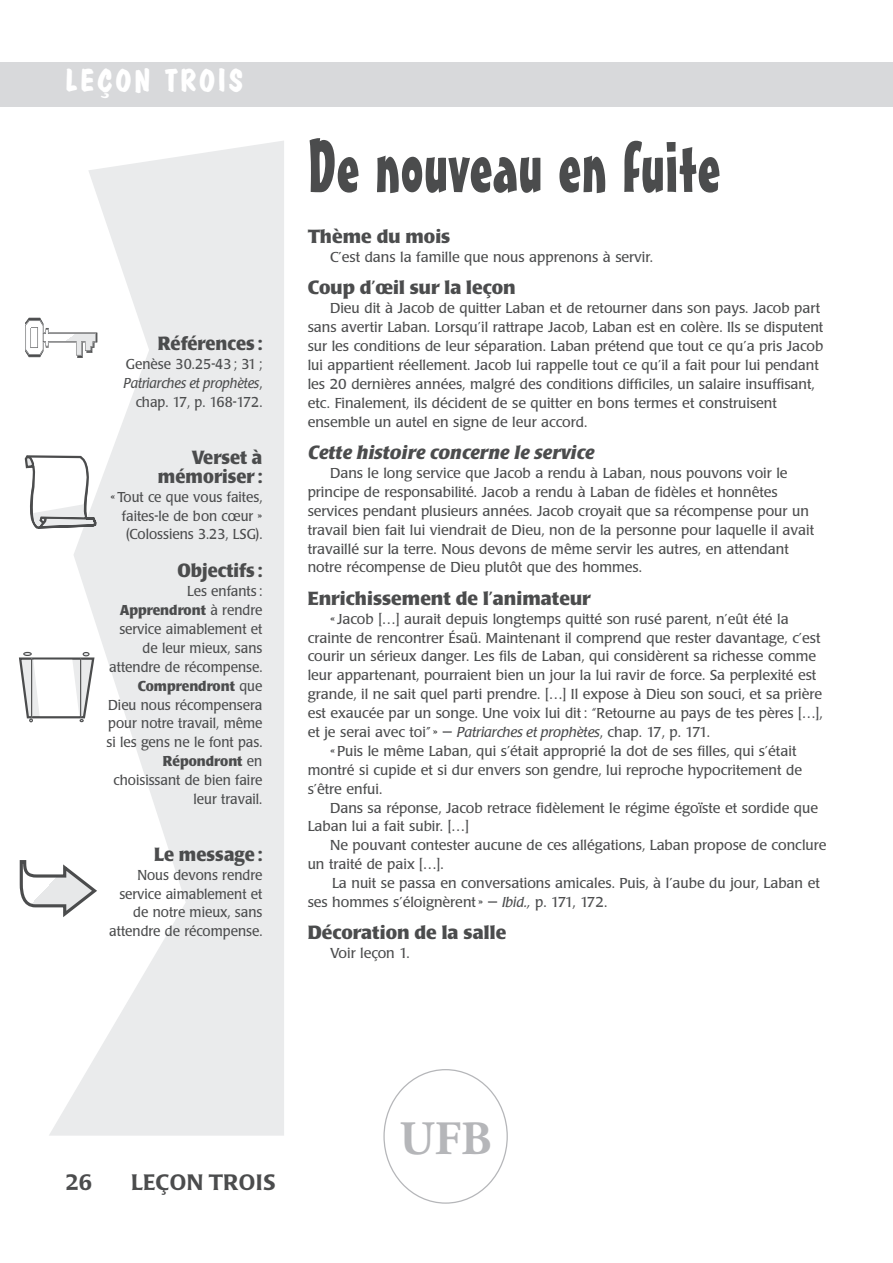
<style>
.page{position:relative;width:893px;height:1263px;background:#fff}
.page>*{position:absolute;margin:0;border:0;box-sizing:border-box;transform-origin:0 0}
.t1{font:72.45px "Mister Earl BT";color:#4b4c4d}
.t2{font:700 47.85px "Adobe Garamond Pro";color:#b5b6b9}
.t3{font:700 31.5px "Dom Casual D";letter-spacing:.095em;color:#fff}
.t4{font:500 22.05px "Poppl Laudatio";letter-spacing:.02em;color:#4b4c4d}
.t5{font:700 18.9px "Poppl Laudatio";color:#4b4c4d}
.t6{font:700 18.9px/18.9px "Poppl Laudatio";color:#4b4c4d;text-align:right;scale:.95 1}
.t7{font:italic 700 18.9px "Poppl Laudatio";color:#4b4c4d}
.t8{font:14.25px/18.9px "Poppl Laudatio";color:#4b4c4d}
.t9{font:14.25px/18.9px "Poppl Laudatio";color:#4b4c4d;text-align:right;scale:.95 1}
.s1{font-style:italic}
.s2{font-weight:700}
</style>
<div class="page">
<svg style="left:49px;top:141px;width:235px;height:995px;fill:#eaebec"></svg>
<div style="left:0;top:62px;width:893px;height:45px;background:#d8d9db"></div>
<svg style="left:24px;top:202px;width:74px;height:328px"></svg>
<svg style="left:19px;top:652px;width:77px;height:70px"></svg>
<hr style="left:31px;top:658px;width:1px;height:59px;background:#4b4c4d">
<hr style="left:80px;top:659px;width:1px;height:58px;background:#4b4c4d">
<svg style="left:20px;top:860px;width:77px;height:57px"></svg>
<svg style="left:383px;top:1069px;width:125px;height:135px"></svg>
<h3 class="t3" style="left:66px;top:69px;width:179px">LEÇON TROIS</h3>
<h3 class="t6" style="left:158px;top:336px;width:111px">Références :</h3>
<p class="t9" style="left:123px;top:356px;width:148px">Genèse 30.25-43 ; 31 ;<br><span class="s1">Patriarches et prophètes</span>, chap. 17, p. 168-172.</p>
<h3 class="t6" style="left:158px;top:450px;width:111px">Verset à mémoriser :</h3>
<p class="t9" style="left:122px;top:489px;width:149px;text-align:justify;text-indent:-11px">« Tout ce que vous faites, faites-le de bon cœur » (Colossiens 3.23, LSG).</p>
<h3 class="t6" style="left:177px;top:563px;width:91px">Objectifs :</h3>
<p class="t9" style="left:107px;top:583px;width:166px">Les enfants :<br><span class="s2">Apprendront</span> à rendre service aimablement et de leur mieux, sans attendre de récompense.<br><span class="s2">Comprendront</span> que<br>Dieu nous récompensera pour notre travail, même si les gens ne le font pas.<br><span class="s2">Répondront</span> en choisissant de bien faire leur travail.</p>
<h3 class="t6" style="left:154px;top:847px;width:115px">Le message :</h3>
<p class="t9" style="left:109px;top:867px;width:163px">Nous devons rendre service aimablement et de notre mieux, sans attendre de récompense.</p>
<h1 class="t1" style="left:308px;top:140px;width:415px">De nouveau en fuite</h1>
<h3 class="t5" style="left:308px;top:229px;width:144px">Thème du mois</h3>
<p class="t8" style="left:330px;top:249px;width:325px">C’est dans la famille que nous apprenons à servir.</p>
<h3 class="t5" style="left:308px;top:280px;width:210px">Coup d’œil sur la leçon</h3>
<p class="t8" style="left:308px;top:300px;width:517px;text-indent:22px">Dieu dit à Jacob de quitter Laban et de retourner dans son pays. Jacob part sans avertir Laban. Lorsqu’il rattrape Jacob, Laban est en colère. Ils se disputent sur les conditions de leur séparation. Laban prétend que tout ce qu’a pris Jacob lui appartient réellement. Jacob lui rappelle tout ce qu’il a fait pour lui pendant les 20 dernières années, malgré des conditions difficiles, un salaire insuffisant, etc. Finalement, ils décident de se quitter en bons termes et construisent ensemble un autel en signe de leur accord.</p>
<h3 class="t7" style="left:308px;top:445px;width:288px">Cette histoire concerne le service</h3>
<p class="t8" style="left:308px;top:465px;width:508px;text-indent:22px">Dans le long service que Jacob a rendu à Laban, nous pouvons voir le principe de responsabilité. Jacob a rendu à Laban de fidèles et honnêtes services pendant plusieurs années. Jacob croyait que sa récompense pour un travail bien fait lui viendrait de Dieu, non de la personne pour laquelle il avait travaillé sur la terre. Nous devons de même servir les autres, en attendant notre récompense de Dieu plutôt que des hommes.</p>
<h3 class="t5" style="left:308px;top:590px;width:285px">Enrichissement de l’animateur</h3>
<p class="t8" style="left:330px;top:611px;width:460px">« Jacob […] aurait depuis longtemps quitté son rusé parent, n’eût été la</p>
<p class="t8" style="left:308px;top:630px;width:514px">crainte de rencontrer Ésaü. Maintenant il comprend que rester davantage, c’est</p>
<p class="t8" style="left:308px;top:648px;width:510px">courir un sérieux danger. Les fils de Laban, qui considèrent sa richesse comme</p>
<p class="t8" style="left:308px;top:667px;width:510px">leur appartenant, pourraient bien un jour la lui ravir de force. Sa perplexité est</p>
<p class="t8" style="left:308px;top:686px;width:516px">grande, il ne sait quel parti prendre. […] Il expose à Dieu son souci, et sa prière</p>
<p class="t8" style="left:308px;top:705px;width:516px">est exaucée par un songe. Une voix lui dit : “Retourne au pays de tes pères […],</p>
<p class="t8" style="left:308px;top:724px;width:404px">et je serai avec toi” » — <span class="s1">Patriarches et prophètes</span>, chap. 17, p. 171.</p>
<p class="t8" style="left:330px;top:743px;width:468px">« Puis le même Laban, qui s’était approprié la dot de ses filles, qui s’était</p>
<p class="t8" style="left:308px;top:762px;width:496px">montré si cupide et si dur envers son gendre, lui reproche hypocritement de</p>
<p class="t8" style="left:308px;top:781px;width:76px">s’être enfui.</p>
<p class="t8" style="left:330px;top:800px;width:490px">Dans sa réponse, Jacob retrace fidèlement le régime égoïste et sordide que</p>
<p class="t8" style="left:308px;top:819px;width:163px">Laban lui a fait subir. […]</p>
<p class="t8" style="left:330px;top:837px;width:498px">Ne pouvant contester aucune de ces allégations, Laban propose de conclure</p>
<p class="t8" style="left:308px;top:856px;width:138px">un traité de paix […].</p>
<p class="t8" style="left:332px;top:875px;width:489px">La nuit se passa en conversations amicales. Puis, à l’aube du jour, Laban et</p>
<p class="t8" style="left:308px;top:894px;width:301px">ses hommes s’éloignèrent » — <span class="s1">Ibid.,</span> p. 171, 172.</p>
<h3 class="t5" style="left:308px;top:925px;width:200px">Décoration de la salle</h3>
<p class="t8" style="left:330px;top:945px;width:81px">Voir leçon 1.</p>
<h3 class="t4" style="left:66px;top:1173px;width:28px">26</h3>
<h3 class="t4" style="left:131px;top:1173px;width:146px">LEÇON TROIS</h3>
<h2 class="t2" style="left:399px;top:1110px;width:94px">UFB</h2>
</div>
